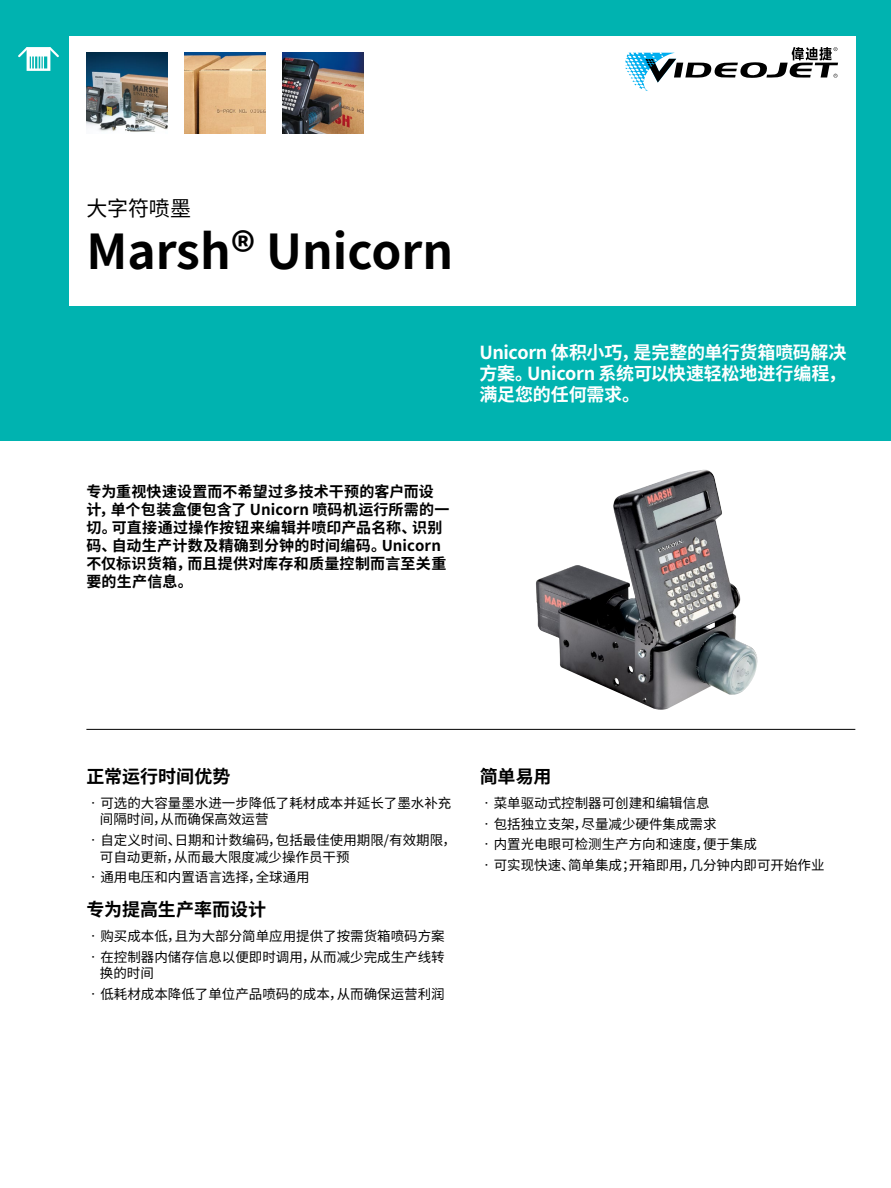
<style>
.page{position:relative;width:891px;height:1188px;background:#fff}
.page>*{position:absolute;margin:0;border:0;box-sizing:border-box;transform-origin:0 0}
.t1{font:700 48px "Noto Sans CJ Ksc";color:#000}
.t2{font:21px "Noto Sans CJ Ksc";letter-spacing:-.005em;color:#000}
.t3{font:700 18px/21px "Noto Sans CJ Ksc";letter-spacing:-.015em;color:#fff;text-align:justify}
.t4{font:700 18px "Noto Sans CJ Ksc";color:#000}
.t5{font:700 15px/18px "Noto Sans CJ Ksc";letter-spacing:.015em;color:#000}
.t6{font:13.5px/16.5px "Noto Sans CJ Ksc";color:#000}
</style>
<div class="page">
<div style="left:0;top:0;width:891px;height:441px;background:#00b3b0"></div>
<div style="left:69px;top:36px;width:786px;height:270px;background:#fff"></div>
<svg style="left:18px;top:47px;width:41px;height:24px"></svg>
<hr style="left:86px;top:729px;width:769px;height:1px;background:#000">
<img style="left:185px;top:53px;width:81px;height:81px">
<img style="left:536px;top:470px;width:222px;height:240px">
<img style="left:283px;top:53px;width:81px;height:81px">
<img style="left:86px;top:53px;width:81px;height:79px">
<svg style="left:625px;top:47px;width:213px;height:44px"></svg>
<h2 class="t2" style="left:86px;top:197px;width:106px">大字符喷墨</h2>
<h1 class="t1" style="left:86px;top:224px;width:368px">Marsh® Unicorn</h1>
<h3 class="t3" style="left:480px;top:342px;width:368px">Unicorn 体积小巧，是完整的单行货箱喷码解决方案。Unicorn 系统可以快速轻松地进行编程，满足您的任何需求。</h3>
<p class="t5" style="left:86px;top:483px;width:365px">专为重视快速设置而不希望过多技术干预的客户而设计，单个包装盒便包含了 Unicorn 喷码机运行所需的一切。可直接通过操作按钮来编辑并喷印产品名称、识别码、自动生产计数及精确到分钟的时间编码。Unicorn不仅标识货箱，而且提供对库存和质量控制而言至关重要的生产信息。</p>
<h3 class="t4" style="left:86px;top:766px;width:146px">正常运行时间优势</h3>
<p class="t6" style="left:100px;top:795px;width:353px;text-indent:-14px">• 可选的大容量墨水进一步降低了耗材成本并延长了墨水补充间隔时间，从而确保高效运营</p>
<p class="t6" style="left:100px;top:832px;width:357px;text-indent:-14px">• 自定义时间、日期和计数编码，包括最佳使用期限/有效期限，可自动更新，从而最大限度减少操作员干预</p>
<p class="t6" style="left:86px;top:869px;width:225px">• 通用电压和内置语言选择，全球通用</p>
<h3 class="t4" style="left:86px;top:899px;width:181px">专为提高生产率而设计</h3>
<p class="t6" style="left:86px;top:928px;width:360px">• 购买成本低，且为大部分简单应用提供了按需货箱喷码方案</p>
<p class="t6" style="left:100px;top:949px;width:346px;text-indent:-14px">• 在控制器内储存信息以便即时调用，从而减少完成生产线转换的时间</p>
<p class="t6" style="left:86px;top:986px;width:360px">• 低耗材成本降低了单位产品喷码的成本，从而确保运营利润</p>
<h3 class="t4" style="left:480px;top:766px;width:73px">简单易用</h3>
<p class="t6" style="left:480px;top:795px;width:232px">• 菜单驱动式控制器可创建和编辑信息</p>
<p class="t6" style="left:480px;top:816px;width:238px">• 包括独立支架，尽量减少硬件集成需求</p>
<p class="t6" style="left:480px;top:836px;width:279px">• 内置光电眼可检测生产方向和速度，便于集成</p>
<p class="t6" style="left:480px;top:857px;width:346px">• 可实现快速、简单集成；开箱即用，几分钟内即可开始作业</p>
</div>
